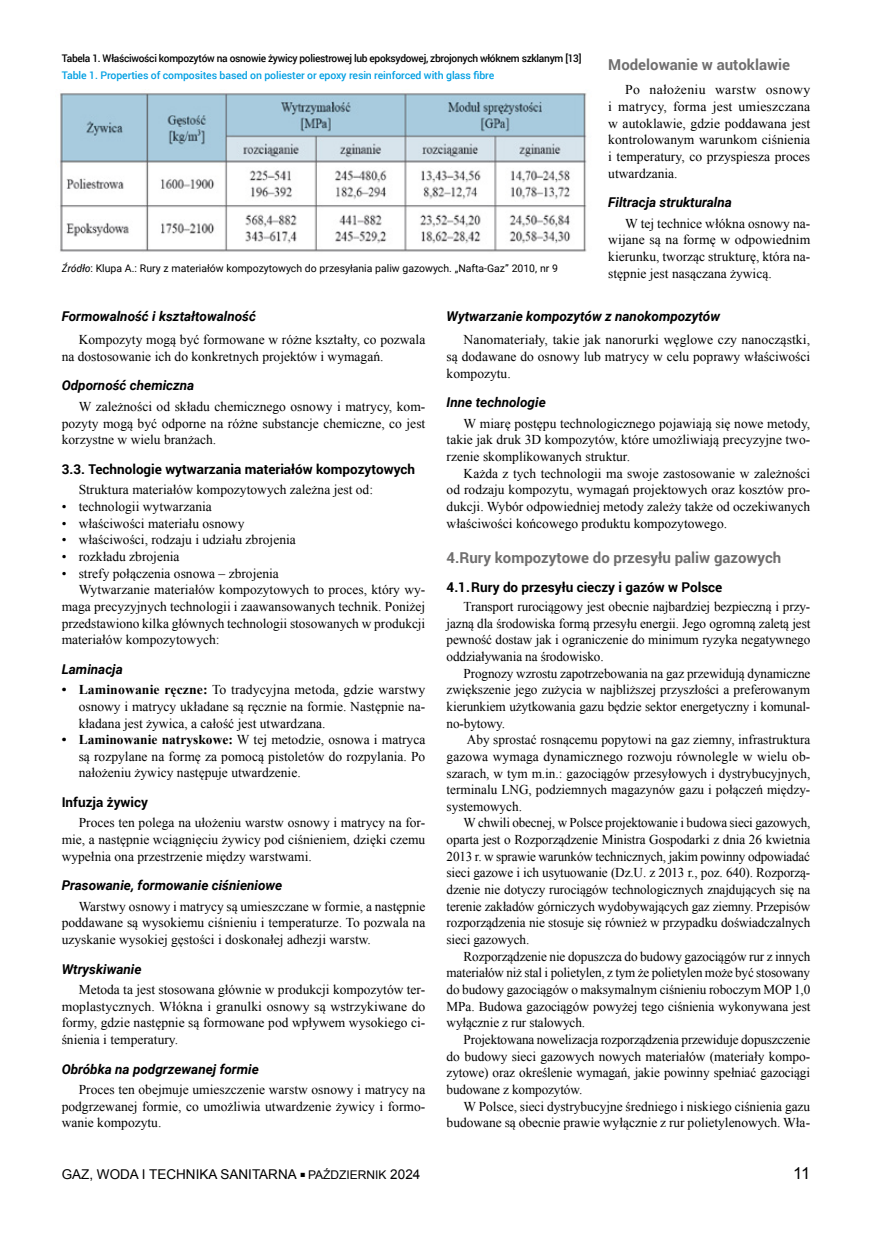
<style>
.page{position:relative;width:872px;height:1234px;background:#fff}
.page>*{position:absolute;margin:0;border:0;box-sizing:border-box;transform-origin:0 0}
.t1{font:16.5px "Arial";color:#000}
.t2{font:700 15px "Roboto";color:#706f6f}
.t3{font:13.5px/16.6px "Times New Roman";color:#000;text-align:justify}
.t4{font:italic 700 13.5px "Roboto";color:#000}
.t5{font:700 13.5px "Roboto";color:#000}
.t6{font:13.5px "Arial";color:#000}
.t7{font:500 10.5px "Roboto";letter-spacing:-.03em;color:#000}
.t8{font:10.5px "Roboto";letter-spacing:-.005em;color:#000}
.t9{font:500 10.5px "Roboto";letter-spacing:-.01em;color:#009fe3}
.s1{font-style:italic}
.s2{font-weight:700}
.s3{font-size:9px}
.s4{font-size:12px}
</style>
<div class="page">
<img style="left:60px;top:93px;width:527px;height:159px">
<p class="t7" style="left:62px;top:51px;width:521px">Tabela 1. Właściwości kompozytów na osnowie żywicy poliestrowej lub epoksydowej, zbrojonych włóknem szklanym [13]</p>
<p class="t9" style="left:62px;top:67px;width:434px">Table 1. Properties of composites based on poliester or epoxy resin reinforced with glass fibre</p>
<p class="t2" style="left:608px;top:54px;width:183px">Modelowanie w autoklawie</p>
<p class="t3" style="left:608px;top:81px;width:204px;text-indent:17px">Po nałożeniu warstw osnowy i matrycy, forma jest umieszczana w autoklawie, gdzie poddawana jest kontrolowanym warunkom ciśnienia i temperatury, co przyspiesza proces utwardzania.</p>
<p class="t4" style="left:608px;top:193px;width:125px">Filtracja strukturalna</p>
<p class="t3" style="left:608px;top:214px;width:204px;text-indent:17px">W tej technice włókna osnowy na&shy;wijane są na formę w odpowiednim kierunku, tworząc strukturę, która na&shy;stępnie jest nasączana żywicą.</p>
<p class="t8" style="left:62px;top:261px;width:498px"><span class="s1">Źródło</span>: Klupa A.: Rury z materiałów kompozytowych do przesyłania paliw gazowych. „Nafta-Gaz” 2010, nr 9</p>
<p class="t4" style="left:446px;top:307px;width:275px">Wytwarzanie kompozytów z nanokompozytów</p>
<p class="t3" style="left:446px;top:331px;width:365px;text-indent:17px">Nanomateriały, takie jak nanorurki węglowe czy nanocząstki, są dodawane do osnowy lub matrycy w celu poprawy właściwości kompozytu.</p>
<p class="t4" style="left:446px;top:392px;width:101px">Inne technologie</p>
<p class="t3" style="left:446px;top:414px;width:365px;text-indent:17px">W miarę postępu technologicznego pojawiają się nowe metody, takie jak druk 3D kompozytów, które umożliwiają precyzyjne two&shy;rzenie skomplikowanych struktur.</p>
<p class="t3" style="left:446px;top:464px;width:365px;text-indent:17px">Każda z tych technologii ma swoje zastosowanie w zależności od rodzaju kompozytu, wymagań projektowych oraz kosztów pro&shy;dukcji. Wybór odpowiedniej metody zależy także od oczekiwanych właściwości końcowego produktu kompozytowego.</p>
<p class="t2" style="left:446px;top:546px;width:336px">4.Rury kompozytowe do przesyłu paliw gazowych</p>
<p class="t5" style="left:446px;top:577px;width:277px">4.1.Rury do przesyłu cieczy i gazów w Polsce</p>
<p class="t3" style="left:446px;top:597px;width:365px;text-indent:17px">Transport rurociągowy jest obecnie najbardziej bezpieczną i przy&shy;jazną dla środowiska formą przesyłu energii. Jego ogromną zaletą jest pewność dostaw jak i ograniczenie do minimum ryzyka negatywnego oddziaływania na środowisko.</p>
<p class="t3" style="left:446px;top:664px;width:365px;text-indent:17px">Prognozy wzrostu zapotrzebowania na gaz przewidują dynamiczne zwiększenie jego zużycia w najbliższej przyszłości a preferowanym kierunkiem użytkowania gazu będzie sektor energetyczny i komunal&shy;no-bytowy.</p>
<p class="t3" style="left:446px;top:731px;width:365px;text-indent:20px">Aby sprostać rosnącemu popytowi na gaz ziemny, infrastruktura gazowa wymaga dynamicznego rozwoju równolegle w wielu ob&shy;szarach, w tym m.in.: gazociągów przesyłowych i dystrybucyjnych, terminalu LNG, podziemnych magazynów gazu i połączeń między&shy;systemowych.</p>
<p class="t3" style="left:446px;top:814px;width:365px;text-indent:17px">W chwili obecnej, w Polsce projektowanie i budowa sieci gazowych, oparta jest o Rozporządzenie Ministra Gospodarki z dnia 26 kwietnia 2013 r. w sprawie warunków technicznych, jakim powinny odpowiadać sieci gazowe i ich usytuowanie (Dz.U. z 2013 r., poz. 640). Rozporzą&shy;dzenie nie dotyczy rurociągów technologicznych znajdujących się na terenie zakładów górniczych wydobywających gaz ziemny. Przepisów rozporządzenia nie stosuje się również w przypadku doświadczalnych sieci gazowych.</p>
<p class="t3" style="left:446px;top:947px;width:365px;text-indent:17px">Rozporządzenie nie dopuszcza do budowy gazociągów rur z innych materiałów niż stal i polietylen, z tym że polietylen może być stosowany do budowy gazociągów o maksymalnym ciśnieniu roboczym MOP 1,0<br>MPa. Budowa gazociągów powyżej tego ciśnienia wykonywana jest wyłącznie z rur stalowych.</p>
<p class="t3" style="left:446px;top:1030px;width:365px;text-indent:17px">Projektowana nowelizacja rozporządzenia przewiduje dopuszczenie do budowy sieci gazowych nowych materiałów (materiały kompo&shy;zytowe) oraz określenie wymagań, jakie powinny spełniać gazociągi budowane z kompozytów.</p>
<p class="t3" style="left:446px;top:1097px;width:365px;text-align:right">W Polsce, sieci dystrybucyjne średniego i niskiego ciśnienia gazu budowane są obecnie prawie wyłącznie z rur polietylenowych. Wła-</p>
<p class="t4" style="left:62px;top:307px;width:196px">Formowalność i kształtowalność</p>
<p class="t3" style="left:62px;top:331px;width:365px;text-indent:17px">Kompozyty mogą być formowane w różne kształty, co pozwala na dostosowanie ich do konkretnych projektów i wymagań.</p>
<p class="t4" style="left:62px;top:376px;width:134px">Odporność chemiczna</p>
<p class="t3" style="left:62px;top:398px;width:365px;text-indent:17px">W zależności od składu chemicznego osnowy i matrycy, kom&shy;pozyty mogą być odporne na różne substancje chemiczne, co jest korzystne w wielu branżach.</p>
<p class="t5" style="left:62px;top:459px;width:355px">3.3. Technologie wytwarzania materiałów kompozytowych</p>
<p class="t3" style="left:79px;top:481px;width:296px">Struktura materiałów kompozytowych zależna jest od:</p>
<p class="t3" style="left:62px;top:497px;width:152px">• technologii wytwarzania</p>
<p class="t3" style="left:62px;top:514px;width:184px">• właściwości materiału osnowy</p>
<p class="t3" style="left:62px;top:531px;width:236px">• właściwości, rodzaju i udziału zbrojenia</p>
<p class="t3" style="left:62px;top:547px;width:119px">• rozkładu zbrojenia</p>
<p class="t3" style="left:62px;top:564px;width:219px">• strefy połączenia osnowa – zbrojenia</p>
<p class="t3" style="left:79px;top:581px;width:348px">Wytwarzanie materiałów kompozytowych to proces, który wy-</p>
<p class="t3" style="left:62px;top:597px;width:365px">maga precyzyjnych technologii i zaawansowanych technik. Poniżej</p>
<p class="t3" style="left:62px;top:614px;width:365px">przedstawiono kilka głównych technologii stosowanych w produkcji</p>
<p class="t3" style="left:62px;top:631px;width:159px">materiałów kompozytowych:</p>
<p class="t4" style="left:62px;top:659px;width:63px">Laminacja</p>
<p class="t3" style="left:79px;top:681px;width:348px;text-indent:-17px"><span class="s2">• Laminowanie ręczne:</span> To tradycyjna metoda, gdzie warstwy osnowy i matrycy układane są ręcznie na formie. Następnie na&shy;kładana jest żywica, a całość jest utwardzana.</p>
<p class="t3" style="left:79px;top:731px;width:348px;text-indent:-17px"><span class="s2">• Laminowanie natryskowe:</span> W tej metodzie, osnowa i matryca są rozpylane na formę za pomocą pistoletów do rozpylania. Po nałożeniu żywicy następuje utwardzenie.</p>
<p class="t5" style="left:62px;top:792px;width:88px">Infuzja żywicy</p>
<p class="t3" style="left:62px;top:814px;width:365px;text-indent:17px">Proces ten polega na ułożeniu warstw osnowy i matrycy na for&shy;mie, a następnie wciągnięciu żywicy pod ciśnieniem, dzięki czemu wypełnia ona przestrzenie między warstwami.</p>
<p class="t4" style="left:62px;top:875px;width:222px">Prasowanie, formowanie ciśnieniowe</p>
<p class="t3" style="left:62px;top:897px;width:365px;text-indent:17px">Warstwy osnowy i matrycy są umieszczane w formie, a następnie poddawane są wysokiemu ciśnieniu i temperaturze. To pozwala na uzyskanie wysokiej gęstości i doskonałej adhezji warstw.</p>
<p class="t4" style="left:62px;top:959px;width:81px">Wtryskiwanie</p>
<p class="t3" style="left:62px;top:980px;width:365px;text-indent:17px">Metoda ta jest stosowana głównie w produkcji kompozytów ter&shy;moplastycznych. Włókna i granulki osnowy są wstrzykiwane do formy, gdzie następnie są formowane pod wpływem wysokiego ci&shy;śnienia i temperatury.</p>
<p class="t4" style="left:62px;top:1058px;width:199px">Obróbka na podgrzewanej formie</p>
<p class="t3" style="left:62px;top:1080px;width:365px;text-indent:17px">Proces ten obejmuje umieszczenie warstw osnowy i matrycy na podgrzewanej formie, co umożliwia utwardzenie żywicy i formo&shy;wanie kompozytu.</p>
<p class="t6" style="left:62px;top:1164px;width:360px">GAZ, WODA I TECHNIKA SANITARNA <span class="s3">■</span> <span class="s4">PAŹDZIERNIK</span> 2024</p>
<p class="t1" style="left:793px;top:1161px;width:19px">11</p>
</div>
